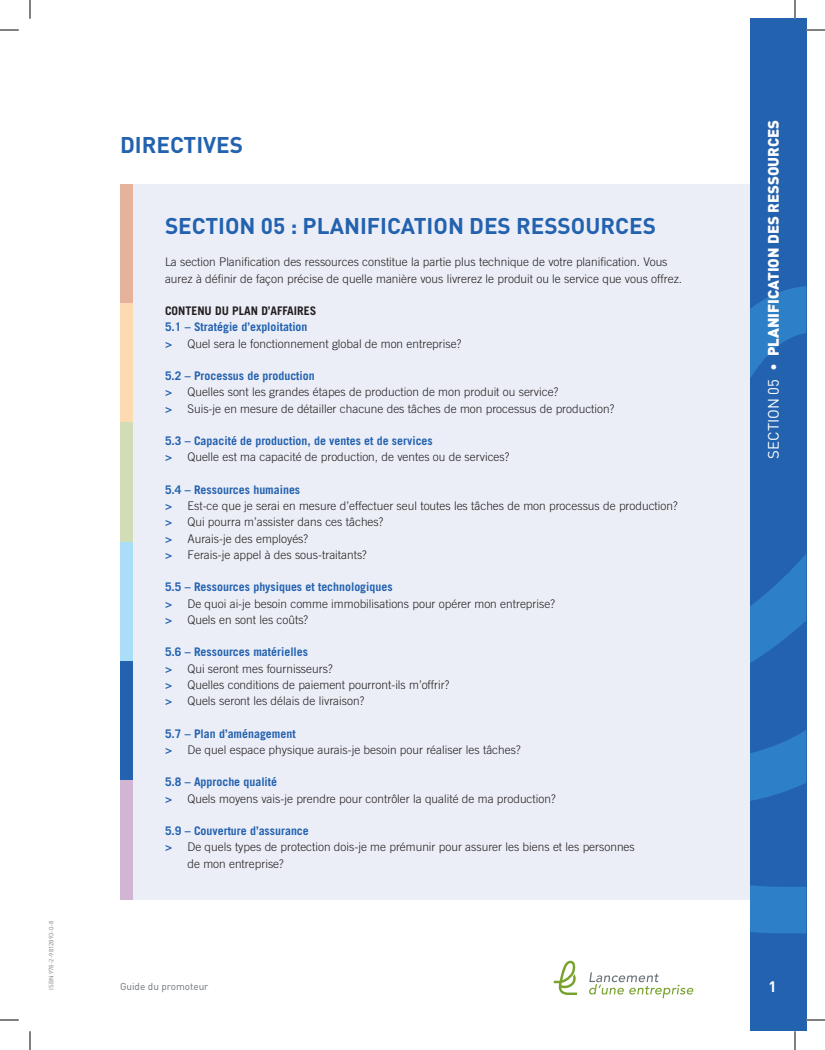
<style>
.page{position:relative;width:825px;height:1050px;background:#fff}
.page>*{position:absolute;margin:0;border:0;box-sizing:border-box;transform-origin:0 0}
.t1{font:700 22.5px "DIN";color:#2362af}
.t2{font:900 15px "DIN";color:#fff}
.t3{font:700 15px "DIN";color:#fff}
.t4{font:300 11.88px/16.2px "Trade Gothic LT Std";color:#231f20}
.t5{font:700 11.88px "Trade Gothic LT Std";color:#2362af}
.t6{font:700 11.88px "Trade Gothic LT Std";color:#231f20}
.t7{font:10px "DIN";color:#6a747b}
.t8{font:6.25px "DIN";color:#808083}
.s1{font-family:"Trade Gothic LT Std Bd Cn 20";font-weight:400;color:#2362af}
.s2{font-weight:400}
</style>
<div class="page">
<div style="left:133px;top:184px;width:617px;height:716px;background:#eceef7"></div>
<div style="left:120px;top:184px;width:13px;height:120px;background:#e6b29c"></div>
<div style="left:120px;top:304px;width:13px;height:119px;background:#fedab3"></div>
<div style="left:120px;top:423px;width:13px;height:119px;background:#d0ddb6"></div>
<div style="left:120px;top:542px;width:13px;height:119px;background:#aaddf7"></div>
<div style="left:120px;top:661px;width:13px;height:120px;background:#2362af"></div>
<div style="left:120px;top:781px;width:13px;height:119px;background:#d2b5d5"></div>
<div style="left:750px;top:19px;width:56px;height:1012px;background:#2362af"></div>
<svg style="left:750px;top:286px;width:56px;height:647px"></svg>
<svg style="left:589px;top:972px;width:105px;height:26px"></svg>
<svg style="left:554px;top:960px;width:23px;height:35px"></svg>
<svg style="left:0;top:29px;width:19px;height:2px"></svg>
<svg style="left:806px;top:29px;width:19px;height:2px"></svg>
<svg style="left:0;top:1019px;width:19px;height:2px"></svg>
<svg style="left:806px;top:1019px;width:19px;height:2px"></svg>
<svg style="left:29px;top:0;width:2px;height:19px"></svg>
<svg style="left:29px;top:1031px;width:2px;height:19px"></svg>
<svg style="left:794px;top:0;width:2px;height:19px"></svg>
<svg style="left:794px;top:1031px;width:2px;height:19px"></svg>
<p class="t8" style="left:47px;top:990px;width:70px;rotate:-90deg">ISBN 978-2-9812893-0-8</p>
<p class="t1" style="left:120px;top:130px;width:125px">DIRECTIVES</p>
<p class="t1" style="left:165px;top:211px;width:493px">SECTION 05 : PLANIFICATION DES RESSOURCES</p>
<p class="t4" style="left:165px;top:254px;width:519px">La section Planification des ressources constitue la partie plus technique de votre planification. Vous aurez à définir de façon précise de quelle manière vous livrerez le produit ou le service que vous offrez.</p>
<p class="t6" style="left:165px;top:303px;width:153px">CONTENU DU PLAN D’AFFAIRES</p>
<p class="t5" style="left:165px;top:320px;width:144px">5.1 – Stratégie d’exploitation</p>
<p class="t4" style="left:165px;top:335px;width:298px"><span class="s1">&gt;</span> Quel sera le fonctionnement global de mon entreprise?</p>
<p class="t5" style="left:165px;top:368px;width:151px">5.2 – Processus de production</p>
<p class="t4" style="left:165px;top:384px;width:395px"><span class="s1">&gt;</span> Quelles sont les grandes étapes de production de mon produit ou service?</p>
<p class="t4" style="left:165px;top:400px;width:451px"><span class="s1">&gt;</span> Suis-je en mesure de détailler chacune des tâches de mon processus de production?</p>
<p class="t5" style="left:165px;top:433px;width:269px">5.3 – Capacité de production, de ventes et de services</p>
<p class="t4" style="left:165px;top:449px;width:346px"><span class="s1">&gt;</span> Quelle est ma capacité de production, de ventes ou de services?</p>
<p class="t5" style="left:165px;top:482px;width:137px">5.4 – Ressources humaines</p>
<p class="t4" style="left:165px;top:497px;width:514px"><span class="s1">&gt;</span> Est-ce que je serai en mesure d’effectuer seul toutes les tâches de mon processus de production?</p>
<p class="t4" style="left:165px;top:514px;width:220px"><span class="s1">&gt;</span> Qui pourra m’assister dans ces tâches?</p>
<p class="t4" style="left:165px;top:530px;width:145px"><span class="s1">&gt;</span> Aurais-je des employés?</p>
<p class="t4" style="left:165px;top:546px;width:203px"><span class="s1">&gt;</span> Ferais-je appel à des sous-traitants?</p>
<p class="t5" style="left:165px;top:580px;width:229px">5.5 – Ressources physiques et technologiques</p>
<p class="t4" style="left:165px;top:595px;width:391px"><span class="s1">&gt;</span> De quoi ai-je besoin comme immobilisations pour opérer mon entreprise?</p>
<p class="t4" style="left:165px;top:611px;width:145px"><span class="s1">&gt;</span> Quels en sont les coûts?</p>
<p class="t5" style="left:165px;top:645px;width:145px">5.6 – Ressources matérielles</p>
<p class="t4" style="left:165px;top:660px;width:169px"><span class="s1">&gt;</span> Qui seront mes fournisseurs?</p>
<p class="t4" style="left:165px;top:676px;width:286px"><span class="s1">&gt;</span> Quelles conditions de paiement pourront-ils m’offrir?</p>
<p class="t4" style="left:165px;top:692px;width:201px"><span class="s1">&gt;</span> Quels seront les délais de livraison?</p>
<p class="t5" style="left:165px;top:726px;width:132px">5.7 – Plan d’aménagement</p>
<p class="t4" style="left:165px;top:741px;width:357px"><span class="s1">&gt;</span> De quel espace physique aurais-je besoin pour réaliser les tâches?</p>
<p class="t5" style="left:165px;top:775px;width:114px">5.8 – Approche qualité</p>
<p class="t4" style="left:165px;top:790px;width:392px"><span class="s1">&gt;</span> Quels moyens vais-je prendre pour contrôler la qualité de ma production?</p>
<p class="t5" style="left:165px;top:823px;width:145px">5.9 – Couverture d’assurance</p>
<p class="t4" style="left:188px;top:839px;width:449px;text-indent:-22px"><span class="s1">&gt;</span> De quels types de protection dois-je me prémunir pour assurer les biens et les personnes de mon entreprise?</p>
<p class="t2" style="left:763px;top:459px;width:340px;rotate:-90deg"><span class="s2">SECTION 05 •</span> PLANIFICATION DES RESSOURCES</p>
<p class="t7" style="left:120px;top:980px;width:90px">Guide du promoteur</p>
<p class="t3" style="left:768px;top:977px;width:10px">1</p>
</div>
